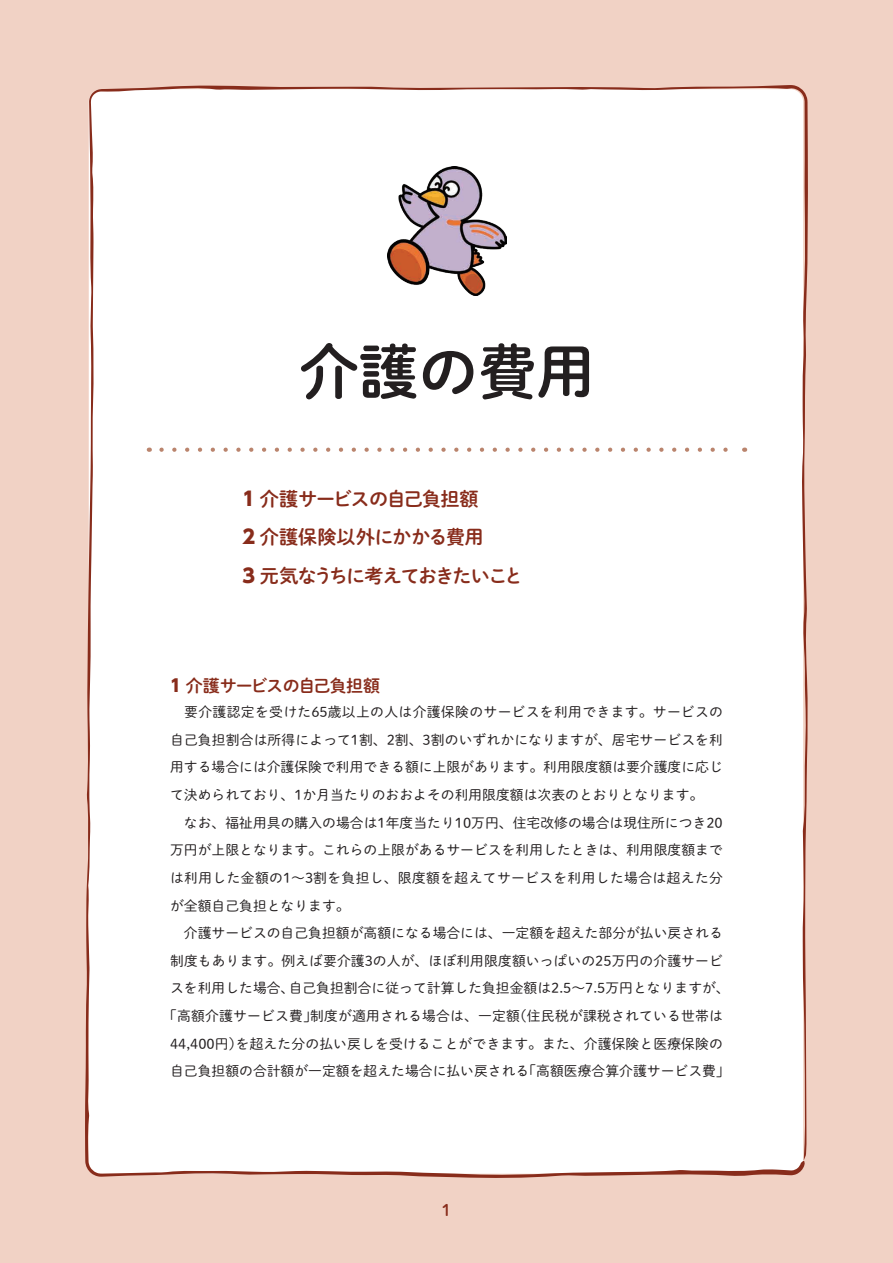
<style>
.page{position:relative;width:893px;height:1263px;background:#f1d2c5}
.page>*{position:absolute;margin:0;border:0;box-sizing:border-box;transform-origin:0 0}
.t1{font:59.55px "Shuei M Go Std B";color:#231f20}
.t2{font:19.2px/38.2px "Shuei M Go Std B";letter-spacing:-.045em;color:#882c1b}
.t3{font:16.95px "Shuei M Go Std B";letter-spacing:-.05em;color:#882c1b}
.t4{font:15.9px "Shuei M Go Std B";color:#882c1b}
.t5{font:13.8px/27.6px "Shuei M Go Std L";color:#231f20}
.t6{font:13.8px "Shuei M Go Std L";letter-spacing:.025em;color:#231f20}
.s1{font-family:"UD Shin Go NT Pr 6";font-weight:800}
</style>
<div class="page">
<div style="left:85px;top:85px;width:723px;height:1093px;background:#fff"></div>
<img style="left:387px;top:166px;width:120px;height:130px">
<svg style="left:161px;top:448px;width:577px;height:4px"></svg>
<h1 class="t1" style="left:299px;top:327px;width:298px">介護の費用</h1>
<h2 class="t2" style="left:242px;top:479px;width:282px"><span class="s1">1</span> 介護サービスの自己負担額<br><span class="s1">2</span> 介護保険以外にかかる費用<br><span class="s1">3</span> 元気なうちに考えておきたいこと</h2>
<p class="t3" style="left:170px;top:673px;width:212px"><span class="s1">1</span> 介護サービスの自己負担額</p>
<p class="t6" style="left:170px;top:702px;width:554px">　要介護認定を受けた65歳以上の人は介護保険のサービスを利用できます。サービスの</p>
<p class="t5" style="left:170px;top:725px;width:554px">自己負担割合は所得によって割1 、割2 、3割のいずれかになりますが、居宅サービスを利</p>
<p class="t5" style="left:170px;top:753px;width:554px">用する場合には介護保険で利用できる額に上限があります。利用限度額は要介護度に応じ</p>
<p class="t5" style="left:170px;top:780px;width:535px">て決められており、1か月当たりのおおよその利用限度額は次表のとおりとなります。</p>
<p class="t5" style="left:170px;top:808px;width:554px">　なお、福祉用具の購入の場合は1年度当たり10万円、住宅改修の場合は現住所につき20</p>
<p class="t5" style="left:170px;top:836px;width:554px">万円が上限となります。これらの上限があるサービスを利用したときは、利用限度額まで</p>
<p class="t6" style="left:170px;top:868px;width:554px">は利用した金額の〜1 3割を負担し、限度額を超えてサービスを利用した場合は超えた分</p>
<p class="t5" style="left:170px;top:891px;width:181px">が全額自己負担となります。</p>
<p class="t5" style="left:170px;top:919px;width:554px">　介護サービスの自己負担額が高額になる場合には、一定額を超えた部分が払い戻される</p>
<p class="t5" style="left:170px;top:946px;width:554px">制度もあります。例えば要介護3の人が、ほぼ利用限度額いっぱいの25万円の介護サービ</p>
<p class="t5" style="left:289px;top:974px;width:443px">自己負担割合に従って計算した負担金額は2.5〜7.5万円となりますが、</p>
<p class="t5" style="left:170px;top:974px;width:126px">スを利用した場合、</p>
<p class="t5" style="left:513px;top:1001px;width:211px">（住民税が課税されている世帯は</p>
<p class="t5" style="left:310px;top:1001px;width:211px">制度が適用される場合は、一定額</p>
<p class="t5" style="left:236px;top:1001px;width:489px;text-indent:-73px">「高額介護サービス費」<br>を超えた分の払い戻しを受けることができます。また、介護保険と医療保険の</p>
<p class="t5" style="left:170px;top:1029px;width:74px">44,400円）</p>
<p class="t5" style="left:170px;top:1057px;width:361px">自己負担額の合計額が一定額を超えた場合に払い戻される</p>
<p class="t5" style="left:522px;top:1057px;width:209px">「高額医療合算介護サービス費「</p>
<p class="t4" style="left:442px;top:1199px;width:11px">1</p>
</div>
